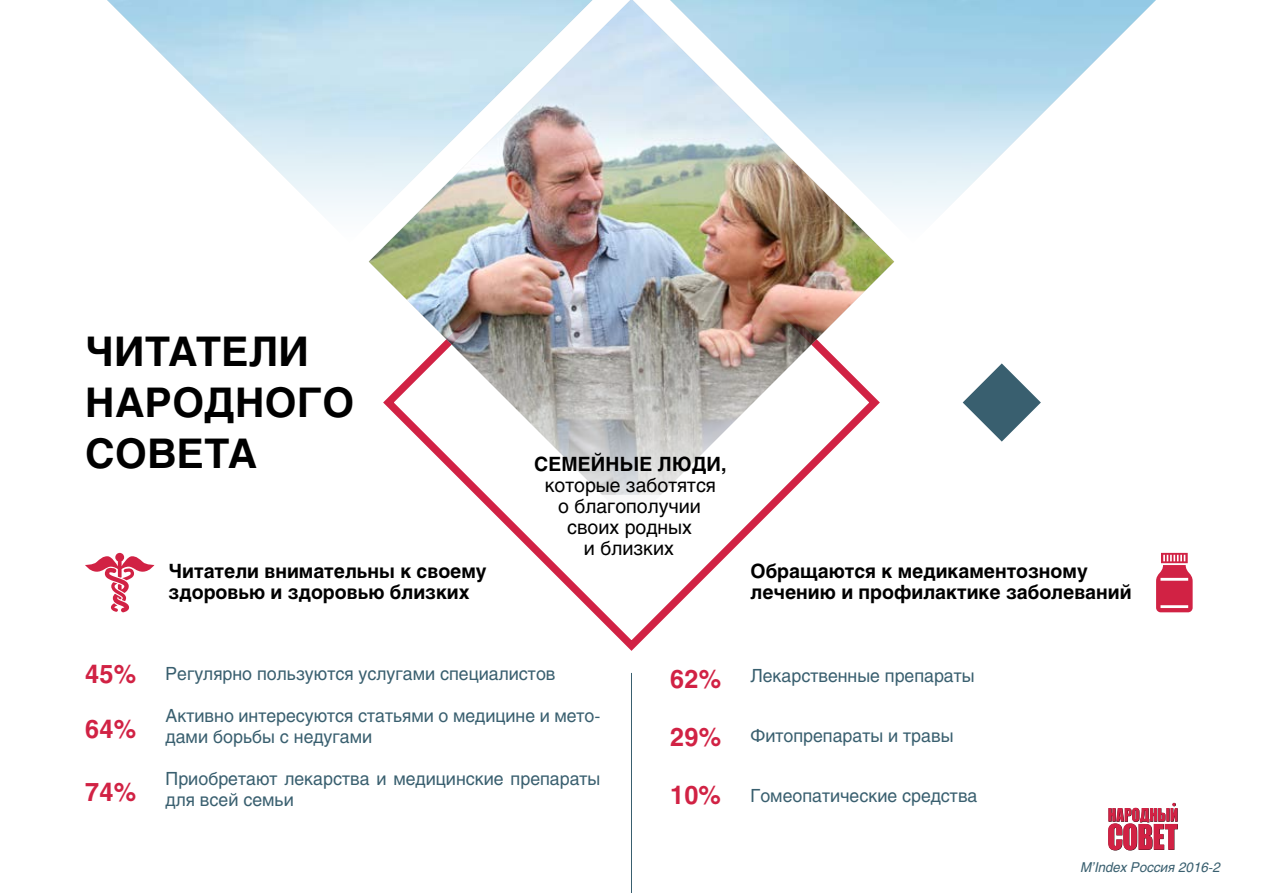
<style>
.page{position:relative;width:1263px;height:893px;background:#fff}
.page>*{position:absolute;margin:0;border:0;box-sizing:border-box;transform-origin:0 0}
.t1{font:700 40.5px/51px "Helios";letter-spacing:.01em;color:#000}
.t2{font:700 25.5px "Helios";letter-spacing:.01em;color:#d12244}
.t3{font:700 19.5px/21px "Helios";color:#000}
.t4{font:19.5px/21px "Helios";color:#000;text-align:center}
.t5{font:18px/21px "Helios";color:#395f6f}
.t6{font:italic 13.5px "Helios";color:#395f6f}
</style>
<div class="page">
<svg style="left:504px;top:524px;width:255px;height:127px"></svg>
<svg style="left:85px;top:553px;width:69px;height:59px"></svg>
<svg style="left:1156px;top:553px;width:36px;height:59px"></svg>
<img style="left:369px;top:0;width:525px;height:495px">
<img style="left:670px;top:0;width:486px;height:243px">
<img style="left:107px;top:0;width:486px;height:243px">
<svg style="left:963px;top:363px;width:78px;height:79px"></svg>
<hr style="left:631px;top:673px;width:1px;height:220px;background:#395f6f">
<svg style="left:1108px;top:803px;width:70px;height:47px"></svg>
<h1 class="t1" style="left:85px;top:325px;width:270px">Читатели<br>Народного сов ета</h1>
<p class="t3" style="left:169px;top:560px;width:320px">Читатели внимательны к своему здоровью и здоровью близких</p>
<p class="t3" style="left:534px;top:453px;width:194px">Семейные люди,</p>
<p class="t4" style="left:545px;top:474px;width:173px">которые заботятся о благополучии своих родных<br>и близких</p>
<h2 class="t2" style="left:85px;top:658px;width:53px">45%</h2>
<h2 class="t2" style="left:670px;top:663px;width:53px">62%</h2>
<h2 class="t2" style="left:85px;top:713px;width:53px">64%</h2>
<h2 class="t2" style="left:670px;top:721px;width:53px">29%</h2>
<h2 class="t2" style="left:85px;top:776px;width:53px">74%</h2>
<h2 class="t2" style="left:670px;top:778px;width:52px">10%</h2>
<p class="t5" style="left:166px;top:663px;width:391px">Регулярно пользуются услугами специалистов</p>
<p class="t5" style="left:166px;top:705px;width:436px">Активно интересуются статьями о медицине и мето&shy;дами борьбы с недугами</p>
<p class="t5" style="left:166px;top:768px;width:436px">Приобретают лекарства и медицинские препараты для всей семьи</p>
<p class="t3" style="left:750px;top:560px;width:383px">Обращаются к медикаментозному лечению и профилактике заболеваний</p>
<p class="t5" style="left:750px;top:665px;width:226px">Лекарственные препараты</p>
<p class="t5" style="left:750px;top:725px;width:205px">Фитопрепараты и травы</p>
<p class="t5" style="left:750px;top:785px;width:228px">Гомеопатические средства</p>
<p class="t6" style="left:1081px;top:858px;width:141px">M’Index Россия 2016-2</p>
</div>
